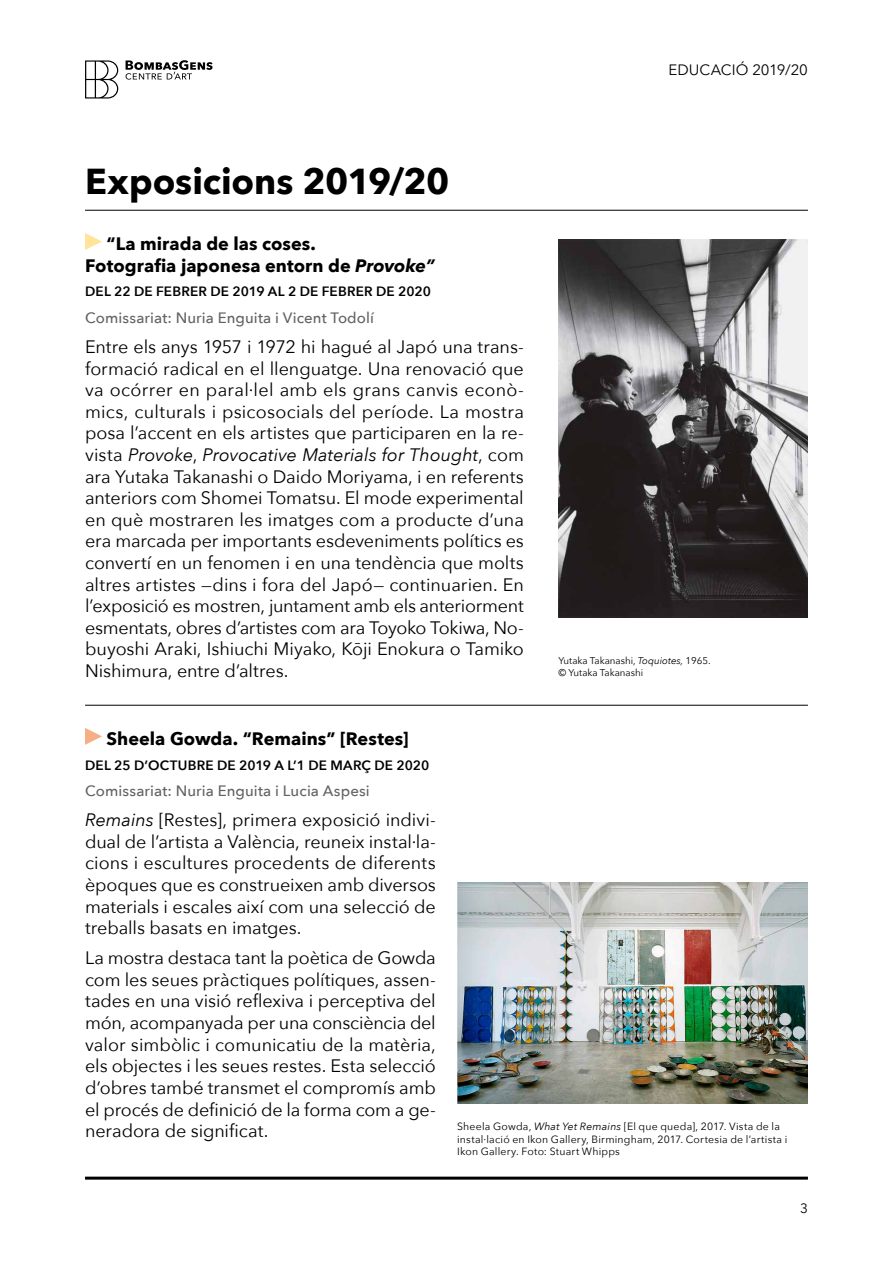
<style>
.page{position:relative;width:893px;height:1263px;background:#fff}
.page>*{position:absolute;margin:0;border:0;box-sizing:border-box;transform-origin:0 0}
.t1{font:700 36px "Avenir Next";letter-spacing:-.005em;color:#000}
.t2{font:18px/21.6px "Avenir Next";letter-spacing:-.005em;color:#000;text-align:justify}
.t3{font:700 18px/21.6px "Avenir Next";color:#000}
.t4{font:500 15px "Avenir Next";letter-spacing:.01em;color:#646363}
.t5{font:15px "Avenir Next";color:#000}
.t6{font:600 13.5px "Avenir Next";letter-spacing:.015em;color:#000}
.t7{font:13.5px "Avenir Next";color:#000}
.t8{font:10.5px/12.6px "Avenir Next";letter-spacing:.02em;color:#000}
.t9{font:9.75px/11.7px "Avenir Next";color:#000}
.s1{font-style:italic}
</style>
<div class="page">
<svg style="left:126px;top:60px;width:87px;height:20px"></svg>
<svg style="left:85px;top:60px;width:33px;height:39px"></svg>
<hr style="left:85px;top:1176px;width:723px;height:3px;background:#000">
<hr style="left:85px;top:210px;width:723px;height:1px;background:#000">
<hr style="left:85px;top:705px;width:723px;height:1px;background:#000">
<svg style="left:85px;top:728px;width:17px;height:17px"></svg>
<img style="left:457px;top:883px;width:351px;height:220px">
<svg style="left:85px;top:233px;width:17px;height:17px"></svg>
<img style="left:558px;top:240px;width:250px;height:377px">
<p class="t5" style="left:668px;top:57px;width:141px">EDUCACIÓ 2019/20</p>
<h1 class="t1" style="left:85px;top:151px;width:366px">Exposicions 2019/20</h1>
<p class="t3" style="left:85px;top:233px;width:351px;text-indent:22px">“La mirada de las coses.<br>Fotografia japonesa entorn de <span class="s1">Provoke”</span></p>
<p class="t6" style="left:85px;top:280px;width:348px">DEL 22 DE FEBRER DE 2019 AL 2 DE FEBRER DE 2020</p>
<p class="t4" style="left:85px;top:305px;width:290px">Comissariat: Nuria Enguita i Vicent Todolí</p>
<p class="t2" style="left:85px;top:335px;width:440px">Entre els anys 1957 i 1972 hi hagué al Japó una trans&shy;formació radical en el llenguatge. Una renovació que va ocórrer en paral·lel amb els grans canvis econò&shy;mics, culturals i psicosocials del període. La mostra posa l’accent en els artistes que participaren en la re&shy;vista <span class="s1">Provoke</span>, <span class="s1">Provocative Materials for Thought</span>, com ara Yutaka Takanashi o Daido Moriyama, i en referents anteriors com Shomei Tomatsu. El mode experimental en què mostraren les imatges com a producte d’una era marcada per importants esdeveniments polítics es convertí en un fenomen i en una tendència que molts altres artistes —dins i fora del Japó— continuarien. En l’exposició es mostren, juntament amb els anteriorment esmentats, obres d’artistes com ara Toyoko Tokiwa, No&shy;buyoshi Araki, Ishiuchi Miyako, Kōji Enokura o Tamiko Nishimura, entre d’altres.</p>
<p class="t9" style="left:558px;top:654px;width:154px">Yutaka Takanashi, <span class="s1">Toquiotes,</span> 1965. © Yutaka Takanashi</p>
<p class="t3" style="left:107px;top:727px;width:304px">Sheela Gowda. “Remains” [Restes]</p>
<p class="t6" style="left:85px;top:753px;width:346px">DEL 25 D’OCTUBRE DE 2019 A L’1 DE MARÇ DE 2020</p>
<p class="t4" style="left:85px;top:778px;width:286px">Comissariat: Nuria Enguita i Lucia Aspesi</p>
<p class="t2" style="left:85px;top:808px;width:352px"><span class="s1">Remains</span> [Restes], primera exposició indivi&shy;dual de l’artista a València, reuneix instal·la&shy;cions i escultures procedents de diferents èpoques que es construeixen amb diversos materials i escales així com una selecció de treballs basats en imatges.</p>
<p class="t2" style="left:85px;top:946px;width:352px">La mostra destaca tant la poètica de Gowda com les seues pràctiques polítiques, assen&shy;tades en una visió reflexiva i perceptiva del món, acompanyada per una consciència del valor simbòlic i comunicatiu de la matèria, els objectes i les seues restes. Esta selecció d’obres també transmet el compromís amb el procés de definició de la forma com a ge&shy;neradora de significat.</p>
<p class="t8" style="left:457px;top:1120px;width:332px">Sheela Gowda, <span class="s1">What Yet Remains</span> [El que queda], 2017. Vista de la instal·lació en Ikon Gallery, Birmingham, 2017. Cortesia de l’artista i<br>Ikon Gallery. Foto: Stuart Whipps</p>
<p class="t7" style="left:800px;top:1197px;width:9px">3</p>
</div>
